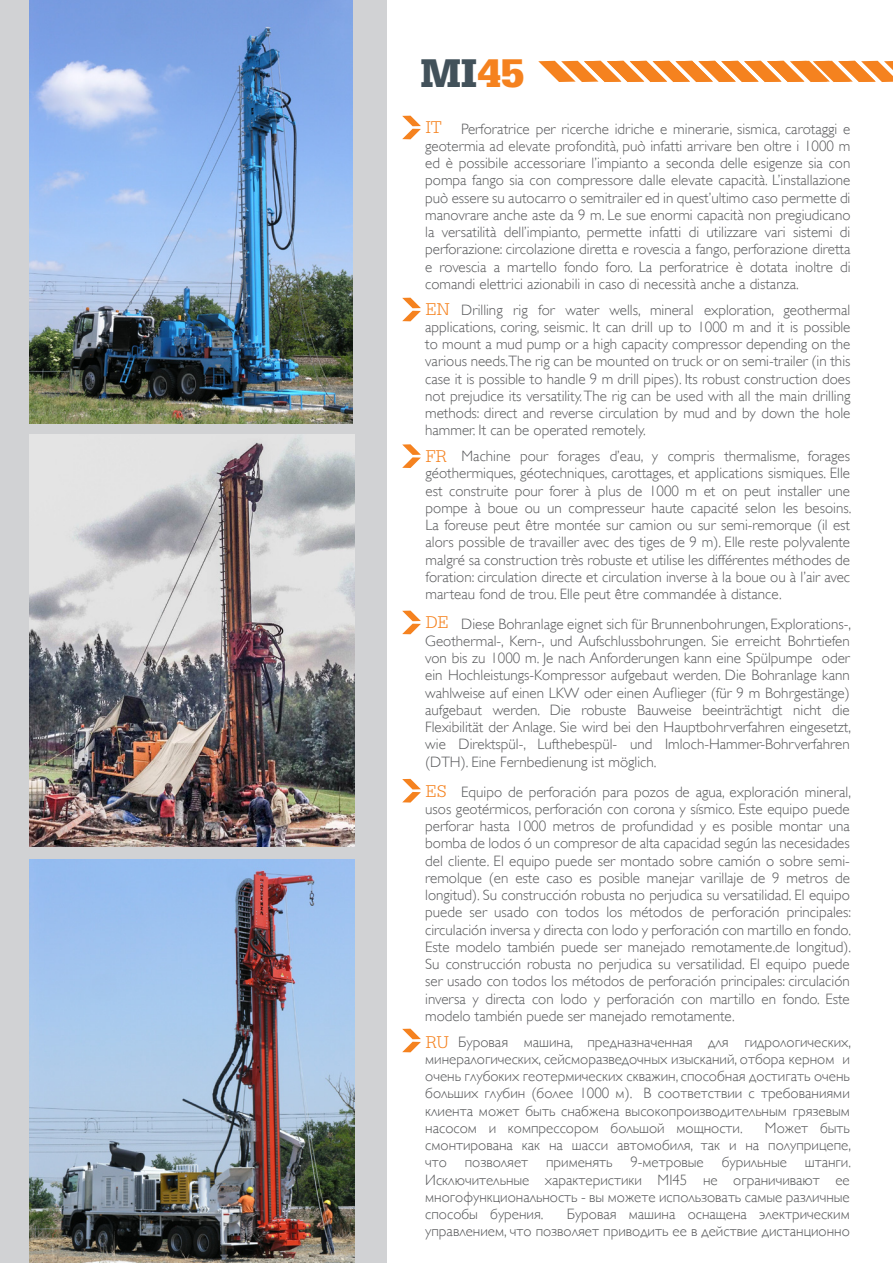
<style>
.page{position:relative;width:893px;height:1263px;background:#fff}
.page>*{position:absolute;margin:0;border:0;box-sizing:border-box;transform-origin:0 0}
.t1{font:900 42.3px "Serifa";color:#42515a}
.t2{font:300 18px "Serifa";color:#f5821f}
.t3{font:300 15px/17.2px "Gill Sans";color:#57585a;text-align:justify}
.s1{color:#f5821f}
</style>
<div class="page">
<div style="left:0;top:0;width:386px;height:1263px;background:#d1d2d4"></div>
<svg style="left:402px;top:116px;width:19px;height:23px"></svg>
<svg style="left:402px;top:298px;width:19px;height:23px"></svg>
<svg style="left:402px;top:444px;width:19px;height:24px"></svg>
<svg style="left:402px;top:1029px;width:19px;height:23px"></svg>
<svg style="left:538px;top:61px;width:355px;height:21px"></svg>
<svg style="left:402px;top:779px;width:19px;height:23px"></svg>
<svg style="left:402px;top:611px;width:19px;height:23px"></svg>
<img style="left:30px;top:859px;width:325px;height:404px">
<img style="left:30px;top:0;width:323px;height:424px">
<img style="left:30px;top:435px;width:325px;height:411px">
<h1 class="t1" style="left:421px;top:47px;width:105px">MI<span class="s1">45</span></h1>
<p class="t2" style="left:426px;top:117px;width:18px">IT</p>
<p class="t3" style="left:425px;top:121px;width:427px;text-indent:36px">Perforatrice per ricerche idriche e minerarie, sismica, carotaggi e geotermia ad elevate profondità, può infatti arrivare ben oltre i 1000 m ed è possibile accessoriare l’impianto a seconda delle esigenze sia con pompa fango sia con compressore dalle elevate capacità. L’installazione può essere su autocarro o semitrailer ed in quest’ultimo caso permette di manovrare anche aste da 9 m. Le sue enormi capacità non pregiudicano la versatilità dell’impianto, permette infatti di utilizzare vari sistemi di perforazione: circolazione diretta e rovescia a fango, perforazione diretta e rovescia a martello fondo foro. La perforatrice è dotata inoltre di comandi elettrici azionabili in caso di necessità anche a distanza.</p>
<p class="t3" style="left:425px;top:302px;width:427px;text-indent:36px">Drilling rig for water wells, mineral exploration, geothermal applications, coring, seismic. It can drill up to 1000 m and it is possible to mount a mud pump or a high capacity compressor depending on the various needs.The rig can be mounted on truck or on semi-trailer (in this case it is possible to handle 9 m drill pipes). Its robust construction does not prejudice its versatility. The rig can be used with all the main drilling methods: direct and reverse circulation by mud and by down the hole hammer. It can be operated remotely.</p>
<p class="t3" style="left:426px;top:449px;width:427px;text-indent:36px">Machine pour forages d’eau, y compris thermalisme, forages géothermiques, géotechniques, carottages, et applications sismiques. Elle est construite pour forer à plus de 1000 m et on peut installer une pompe à boue ou un compresseur haute capacité selon les besoins.<br>La foreuse peut être montée sur camion ou sur semi-remorque (il est alors possible de travailler avec des tiges de 9 m). Elle reste polyvalente malgré sa construction très robuste et utilise les différentes méthodes de foration: circulation directe et circulation inverse à la boue ou à l’air avec marteau fond de trou. Elle peut être commandée à distance.</p>
<p class="t2" style="left:426px;top:299px;width:25px">EN</p>
<p class="t2" style="left:426px;top:445px;width:23px">FR</p>
<p class="t2" style="left:426px;top:612px;width:25px">DE</p>
<p class="t3" style="left:425px;top:616px;width:427px;text-indent:36px">Diese Bohranlage eignet sich für Brunnenbohrungen, Explorations-, Geothermal-, Kern-, und Aufschlussbohrungen. Sie erreicht Bohrtiefen von bis zu 1000 m. Je nach Anforderungen kann eine Spülpumpe oder ein Hochleistungs-Kompressor aufgebaut werden. Die Bohranlage kann wahlweise auf einen LKW oder einen Auflieger (für 9 m Bohrgestänge) aufgebaut werden. Die robuste Bauweise beeinträchtigt nicht die Flexibilität der Anlage. Sie wird bei den Hauptbohrverfahren eingesetzt, wie Direktspül-, Lufthebespül- und Imloch-Hammer-Bohrverfahren (DTH). Eine Fernbedienung ist möglich.</p>
<p class="t2" style="left:426px;top:780px;width:23px">ES</p>
<p class="t3" style="left:425px;top:784px;width:427px;text-indent:36px">Equipo de perforación para pozos de agua, exploración mineral, usos geotérmicos, perforación con corona y sísmico. Este equipo puede perforar hasta 1000 metros de profundidad y es posible montar una bomba de lodos ó un compresor de alta capacidad según las necesidades del cliente. El equipo puede ser montado sobre camión o sobre semi&shy;remolque (en este caso es posible manejar varillaje de 9 metros de longitud). Su construcción robusta no perjudica su versatilidad. El equipo puede ser usado con todos los métodos de perforación principales: circulación inversa y directa con lodo y perforación con martillo en fondo.<br>Este modelo también puede ser manejado remotamente.de longitud).<br>Su construcción robusta no perjudica su versatilidad. El equipo puede ser usado con todos los métodos de perforación principales: circulación inversa y directa con lodo y perforación con martillo en fondo. Este modelo también puede ser manejado remotamente.</p>
<p class="t2" style="left:426px;top:1031px;width:24px">RU</p>
<p class="t3" style="left:425px;top:1033px;width:427px;text-indent:33px">Буровая машина, предназначенная для гидрологических, минералогических, сейсморазведочных изысканий, отбора керном и очень глубоких геотермических скважин, способная достигать очень больших глубин (более 1000 м). В соответствии с требованиями клиента может быть снабжена высокопроизводительным грязевым насосом и компрессором большой мощности.</p>
<p class="t3" style="left:425px;top:1119px;width:427px;text-indent:340px">Может быть смонтирована как на шасси автомобиля, так и на полуприцепе, что позволяет применять 9-метровые бурильные штанги.<br>Исключительные характеристики MI45 не ограничивают ее многофункциональность - вы можете использовать самые различные способы бурения.</p>
<p class="t3" style="left:425px;top:1205px;width:426px;text-align:right">Буровая машина оснащена электрическим<br>управлением, что позволяет приводить ее в действие дистанционно</p>
</div>
